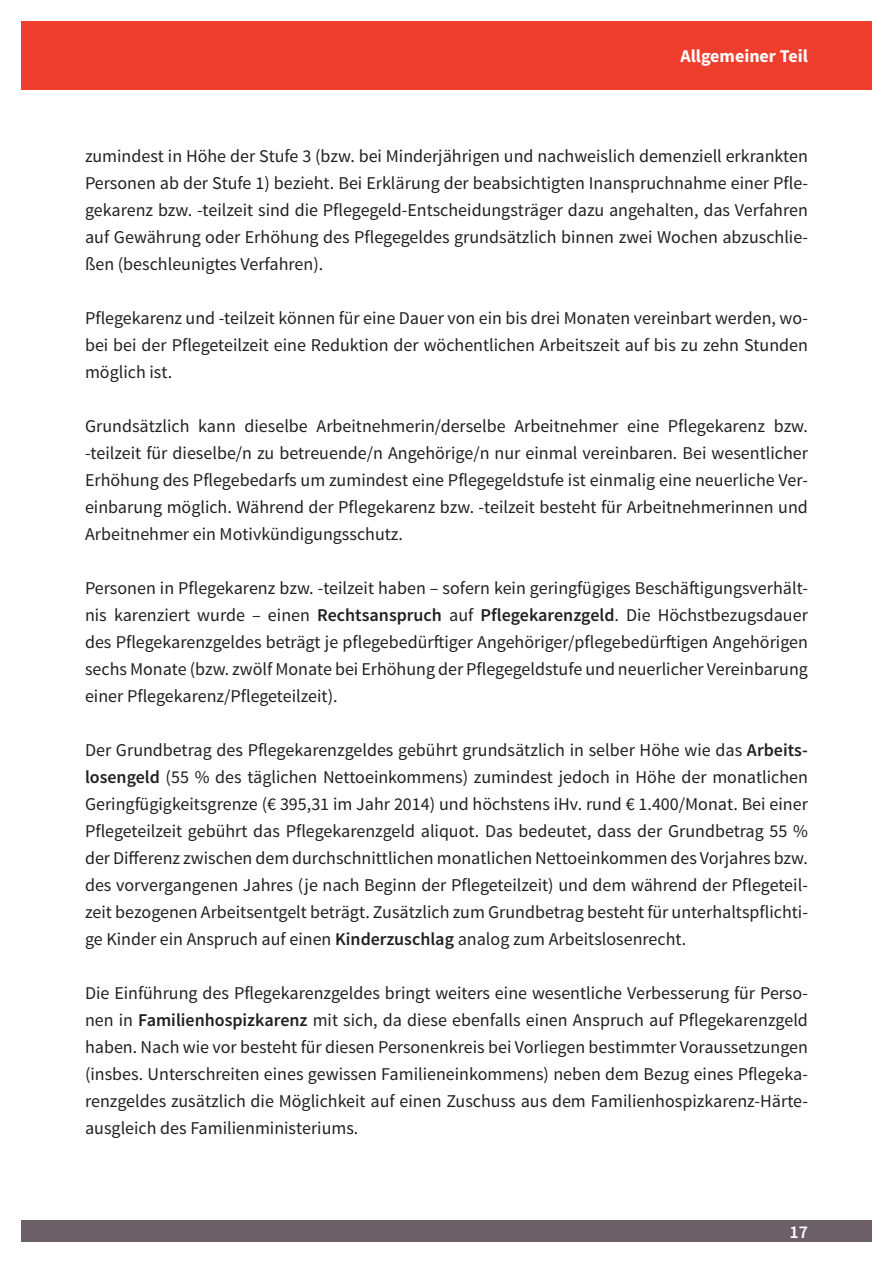
<style>
.page{position:relative;width:893px;height:1263px;background:#fff}
.page>*{position:absolute;margin:0;border:0;box-sizing:border-box;transform-origin:0 0}
.Fließtext{font:18px/27px "Source Sans Pro";color:#231f20;text-align:justify}
.t1{font:700 18px "Source Sans Pro";color:#fff}
.t2{font:600 18px "Source Sans Pro";color:#fff}
.s1{font-weight:600}
</style>
<div class="page">
<div style="left:21px;top:21px;width:851px;height:68px;background:#ef3e2e"></div>
<div style="left:21px;top:1220px;width:851px;height:22px;background:#6c5f67"></div>
<p class="t1" style="left:680px;top:44px;width:129px">Allgemeiner Teil</p>
<p class="Fließtext" style="left:85px;top:143px;width:724px">zumindest in Höhe der Stufe 3 (bzw. bei Minderjährigen und nachweislich demenziell erkrankten Personen ab der Stufe 1) bezieht. Bei Erklärung der beabsichtigten Inanspruchnahme einer Pfle&shy;gekarenz bzw. -teilzeit sind die Pflegegeld-Entscheidungsträger dazu angehalten, das Verfahren auf Gewährung oder Erhöhung des Pflegegeldes grundsätzlich binnen zwei Wochen abzuschlie&shy;ßen (beschleunigtes Verfahren).</p>
<p class="Fließtext" style="left:85px;top:305px;width:724px">Pflegekarenz und -teilzeit können für eine Dauer von ein bis drei Monaten vereinbart werden, wo&shy;bei bei der Pflegeteilzeit eine Reduktion der wöchentlichen Arbeitszeit auf bis zu zehn Stunden möglich ist.</p>
<p class="Fließtext" style="left:85px;top:413px;width:724px">Grundsätzlich kann dieselbe Arbeitnehmerin/derselbe Arbeitnehmer eine Pflegekarenz bzw. -teilzeit für dieselbe/n zu betreuende/n Angehörige/n nur einmal vereinbaren. Bei wesentlicher Erhöhung des Pflegebedarfs um zumindest eine Pflegegeldstufe ist einmalig eine neuerliche Ver&shy;einbarung möglich. Während der Pflegekarenz bzw. -teilzeit besteht für Arbeitnehmerinnen und Arbeitnehmer ein Motivkündigungsschutz.</p>
<p class="Fließtext" style="left:85px;top:575px;width:724px">Personen in Pflegekarenz bzw. -teilzeit haben – sofern kein geringfügiges Beschäftigungsverhält&shy;nis karenziert wurde – einen <span class="s1">Rechtsanspruch</span> auf <span class="s1">Pflegekarenzgeld</span>. Die Höchstbezugsdauer des Pflegekarenzgeldes beträgt je pflegebedürftiger Angehöriger/pflegebedürftigen Angehörigen sechs Monate (bzw. zwölf Monate bei Erhöhung der Pflegegeldstufe und neuerlicher Vereinbarung einer Pflegekarenz/Pflegeteilzeit).</p>
<p class="Fließtext" style="left:85px;top:737px;width:724px">Der Grundbetrag des Pflegekarenzgeldes gebührt grundsätzlich in selber Höhe wie das <span class="s1">Arbeits&shy;losengeld</span> (55 % des täglichen Nettoeinkommens) zumindest jedoch in Höhe der monatlichen Geringfügigkeitsgrenze (€ 395,31 im Jahr 2014) und höchstens iHv. rund € 1.400/Monat. Bei einer Pflegeteilzeit gebührt das Pflegekarenzgeld aliquot. Das bedeutet, dass der Grundbetrag 55 % der Differenz zwischen dem durchschnittlichen monatlichen Nettoeinkommen des Vorjahres bzw. des vorvergangenen Jahres (je nach Beginn der Pflegeteilzeit) und dem während der Pflegeteil&shy;zeit bezogenen Arbeitsentgelt beträgt. Zusätzlich zum Grundbetrag besteht für unterhaltspflichti&shy;ge Kinder ein Anspruch auf einen <span class="s1">Kinderzuschlag</span> analog zum Arbeitslosenrecht.</p>
<p class="Fließtext" style="left:85px;top:980px;width:724px">Die Einführung des Pflegekarenzgeldes bringt weiters eine wesentliche Verbesserung für Perso&shy;nen in <span class="s1">Familienhospizkarenz</span> mit sich, da diese ebenfalls einen Anspruch auf Pflegekarenzgeld haben. Nach wie vor besteht für diesen Personenkreis bei Vorliegen bestimmter Voraussetzungen (insbes. Unterschreiten eines gewissen Familieneinkommens) neben dem Bezug eines Pflegeka&shy;renzgeldes zusätzlich die Möglichkeit auf einen Zuschuss aus dem Familienhospizkarenz-Härte&shy;ausgleich des Familienministeriums.</p>
<p class="t2" style="left:789px;top:1220px;width:20px">17</p>
</div>
